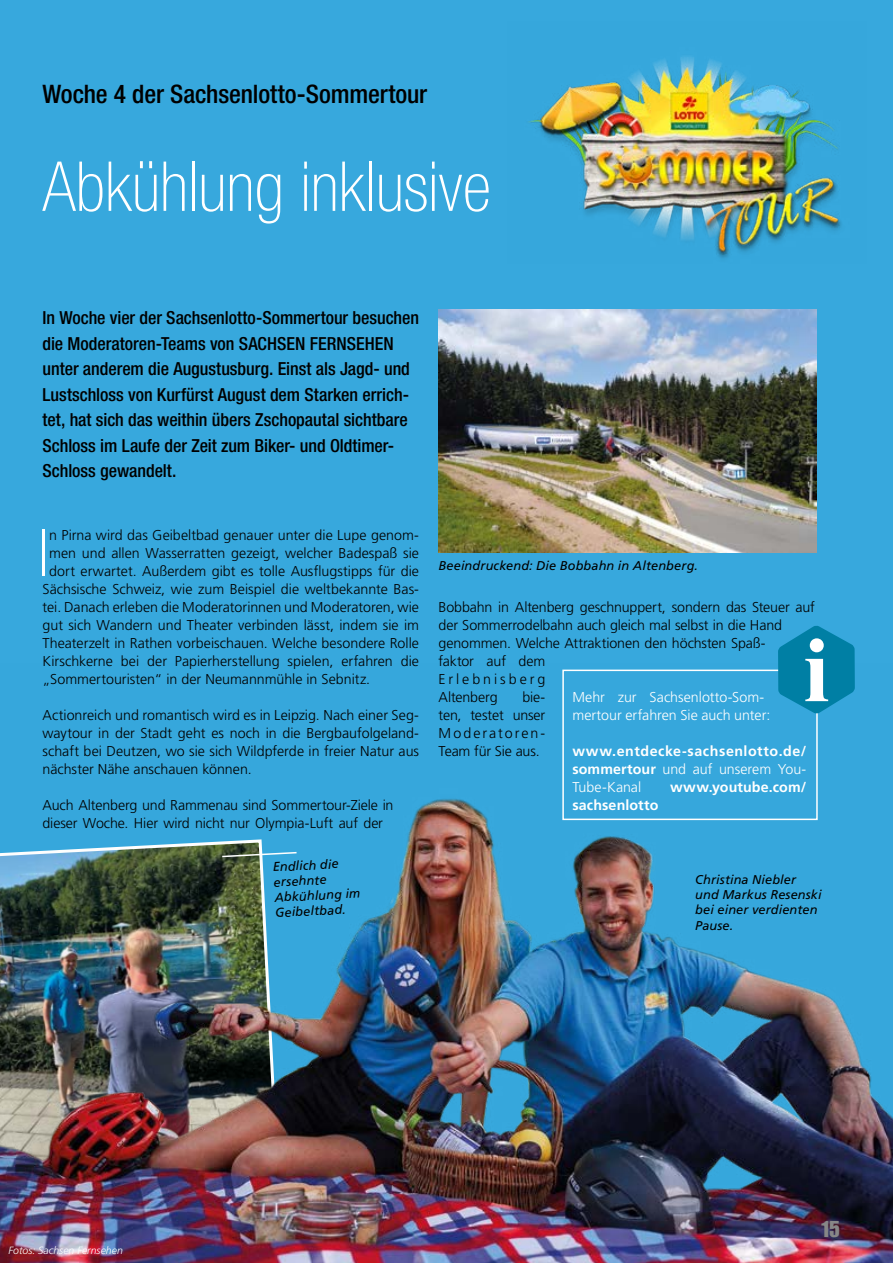
<style>
.page{position:relative;width:893px;height:1263px;background:#37a8dd}
.page>*{position:absolute;margin:0;border:0;box-sizing:border-box;transform-origin:0 0}
.t1{font:100 condensed 69px "Helvetica Neue LT Std";color:#fff}
.t2{font:100 condensed 64.65px "Helvetica Neue LT Std";color:#fff}
.t3{font:500 condensed 25.5px "Helvetica Neue LT Std";letter-spacing:-.005em;color:#000}
.t4{font:22.5px "Impact LT Std";color:#878787}
.t5{font:500 condensed 18px/25.5px "Helvetica Neue LT Std";letter-spacing:-.005em;color:#000}
.t6{font:300 14.25px/18px "Frutiger LT Std";color:#000;text-align:justify}
.t7{font:700 14.25px/18px "Frutiger LT Std";letter-spacing:.03em;color:#fff;text-align:justify}
.t8{font:300 14.25px/18px "Frutiger LT Std";color:#fff}
.t9{font:700 14.25px "Frutiger LT Std";letter-spacing:.005em;color:#fff}
.t10{font:700 14.25px "Frutiger LT Std";letter-spacing:.01em;color:#fff}
.t11{font:italic 12.75px/15.3px "Frutiger LT Std";letter-spacing:.01em;color:#000}
.t12{font:italic 300 10.5px "Frutiger LT Std";color:#fff}
.s1{font-weight:300}
</style>
<div class="page">
<img style="left:0;top:669px;width:893px;height:594px">
<img style="left:438px;top:310px;width:378px;height:242px">
<img style="left:528px;top:57px;width:314px;height:202px">
<svg style="left:221px;top:851px;width:77px;height:7px"></svg>
<div style="left:562px;top:670px;width:256px;height:150px;border:2px solid #fff"></div>
<svg style="left:778px;top:626px;width:77px;height:88px"></svg>
<h3 class="t3" style="left:43px;top:79px;width:386px">Woche 4 der Sachsenlotto-Sommertour</h3>
<h1 class="t1" style="left:43px;top:148px;width:450px">Abkühlung inklusive</h1>
<p class="t5" style="left:43px;top:305px;width:378px">In Woche vier der Sachsenlotto-Sommertour besuchen die Moderatoren-Teams von SACHSEN FERNSEHEN unter anderem die Augustusburg. Einst als Jagd- und Lustschloss von Kurfürst August dem Starken errich&shy;tet, hat sich das weithin übers Zschopautal sichtbare Schloss im Laufe der Zeit zum Biker- und Oldtimer-Schloss gewandelt.</p>
<h2 class="t2" style="left:39px;top:517px;width:12px">I</h2>
<p class="t6" style="left:49px;top:526px;width:371px">n Pirna wird das Geibeltbad genauer unter die Lupe genom-</p>
<p class="t6" style="left:49px;top:544px;width:371px">men und allen Wasserratten gezeigt, welcher Badespaß sie</p>
<p class="t6" style="left:49px;top:562px;width:371px">dort erwartet. Außerdem gibt es tolle Ausflugstipps für die</p>
<p class="t6" style="left:43px;top:580px;width:378px">Sächsische Schweiz, wie zum Beispiel die weltbekannte Bas-</p>
<p class="t6" style="left:43px;top:598px;width:378px">tei. Danach erleben die Moderatorinnen und Moderatoren, wie</p>
<p class="t6" style="left:43px;top:616px;width:378px">gut sich Wandern und Theater verbinden lässt, indem sie im</p>
<p class="t6" style="left:43px;top:634px;width:378px">Theaterzelt in Rathen vorbeischauen. Welche besondere Rolle</p>
<p class="t6" style="left:43px;top:652px;width:378px">Kirschkerne bei der Papierherstellung spielen, erfahren die</p>
<p class="t6" style="left:43px;top:670px;width:329px">„Sommertouristen“ in der Neumannmühle in Sebnitz.</p>
<p class="t6" style="left:43px;top:706px;width:378px">Actionreich und romantisch wird es in Leipzig. Nach einer Seg&shy;waytour in der Stadt geht es noch in die Bergbaufolgeland&shy;schaft bei Deutzen, wo sie sich Wildpferde in freier Natur aus nächster Nähe anschauen können.</p>
<p class="t6" style="left:43px;top:796px;width:353px">Auch Altenberg und Rammenau sind Sommertour-Ziele in dieser Woche. Hier wird nicht nur Olympia-Luft auf der</p>
<p class="t11" style="left:272px;top:859px;width:87px;rotate:-3deg">Endlich die ersehnte<br>Abkühlung im<br>Geibeltbad.</p>
<p class="t11" style="left:438px;top:558px;width:261px">Beeindruckend: Die Bobbahn in Altenberg.</p>
<p class="t6" style="left:438px;top:598px;width:378px;text-align:left">Bobbahn in Altenberg geschnuppert, sondern das Steuer auf der Sommerrodelbahn auch gleich mal selbst in die Hand genommen. Welche Attraktionen den höchsten Spaß-<br>faktor auf dem<br>Erlebnisberg<br>Altenberg</p>
<p class="t6" style="left:438px;top:688px;width:108px;text-indent:84px">bie&shy;ten, testet unser Moderatoren-Team für Sie aus.</p>
<p class="t8" style="left:572px;top:688px;width:200px">Mehr zur Sachsenlotto-Som&shy;mertour erfahren Sie auch unter:</p>
<p class="t7" style="left:572px;top:742px;width:235px">www.entdecke-sachsenlotto.de/ sommertour <span class="s1">und auf unserem You-Tube-Kanal</span></p>
<p class="t9" style="left:670px;top:779px;width:138px">www.youtube.com/</p>
<p class="t10" style="left:572px;top:797px;width:88px">sachsenlotto</p>
<p class="t11" style="left:695px;top:872px;width:128px">Christina Niebler und Markus Resenski bei einer verdienten<br>Pause.</p>
<p class="t12" style="left:9px;top:1245px;width:116px">Fotos: Sachsen Fernsehen</p>
<h3 class="t4" style="left:821px;top:1216px;width:21px">15</h3>
</div>
